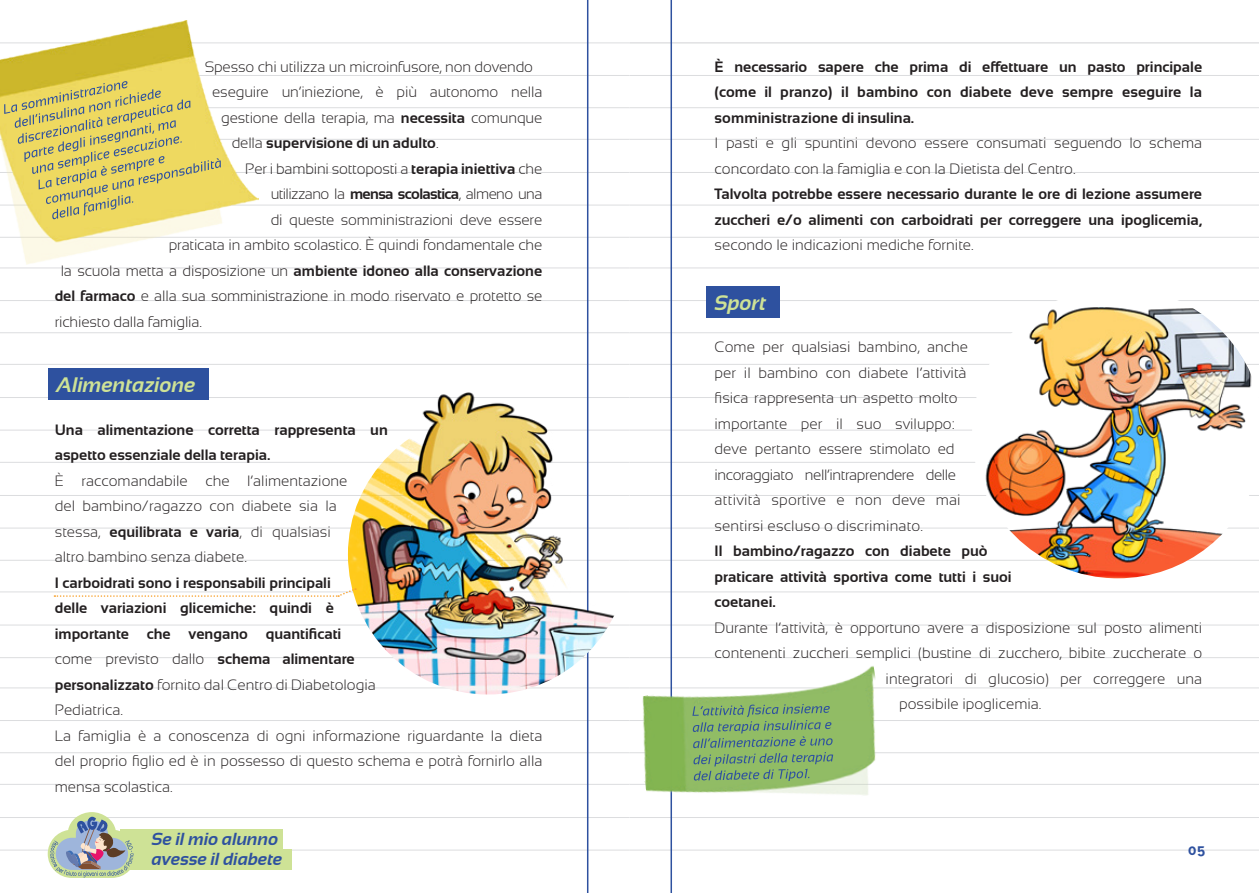
<style>
.page{position:relative;width:1259px;height:893px;background:#fff}
.page>*{position:absolute;margin:0;border:0;box-sizing:border-box;transform-origin:0 0}
.t1{font:italic 700 21px "Sansation";color:#cee296}
.t2{font:italic 700 17.4px/20.1px "Sansation";color:#2e519f}
.t3{font:300 15px/25.5px "Sansation";color:#231f20}
.t4{font:700 15px/25.5px "Sansation";color:#231f20}
.t5{font:300 15px "Sansation";letter-spacing:-.04em;color:#231f20}
.t6{font:700 13.5px "Oceania";color:#2e519f}
.s1{font-weight:700}
.s2{font-weight:300}
</style>
<div class="page">
<hr style="left:629px;top:43px;width:630px;height:1px;background:#d1d2d4">
<hr style="left:629px;top:268px;width:630px;height:1px;background:#dcdddf">
<hr style="left:629px;top:495px;width:630px;height:1px;background:#dcdddf">
<hr style="left:629px;top:687px;width:630px;height:1px;background:#dcdddf">
<hr style="left:629px;top:172px;width:630px;height:1px;background:#dcdddf">
<hr style="left:629px;top:397px;width:630px;height:1px;background:#dcdddf">
<hr style="left:629px;top:625px;width:630px;height:1px;background:#dcdddf">
<hr style="left:629px;top:817px;width:630px;height:1px;background:#dcdddf">
<hr style="left:629px;top:107px;width:630px;height:1px;background:#dcdddf">
<hr style="left:629px;top:332px;width:630px;height:1px;background:#dcdddf">
<hr style="left:629px;top:560px;width:630px;height:1px;background:#dcdddf">
<hr style="left:629px;top:752px;width:630px;height:1px;background:#dcdddf">
<hr style="left:629px;top:237px;width:630px;height:1px;background:#dcdddf">
<hr style="left:629px;top:462px;width:630px;height:1px;background:#dcdddf">
<hr style="left:629px;top:75px;width:630px;height:1px;background:#dcdddf">
<hr style="left:629px;top:300px;width:630px;height:1px;background:#dcdddf">
<hr style="left:629px;top:528px;width:630px;height:1px;background:#dcdddf">
<hr style="left:629px;top:720px;width:630px;height:1px;background:#dcdddf">
<hr style="left:629px;top:205px;width:630px;height:1px;background:#dcdddf">
<hr style="left:629px;top:430px;width:630px;height:1px;background:#dcdddf">
<hr style="left:629px;top:657px;width:630px;height:1px;background:#dcdddf">
<hr style="left:629px;top:850px;width:630px;height:1px;background:#dcdddf">
<hr style="left:629px;top:139px;width:630px;height:1px;background:#dcdddf">
<hr style="left:629px;top:364px;width:630px;height:1px;background:#dcdddf">
<hr style="left:629px;top:591px;width:630px;height:1px;background:#dcdddf">
<hr style="left:629px;top:784px;width:630px;height:1px;background:#dcdddf">
<hr style="left:670px;top:0;width:2px;height:893px;background:#2e519f">
<hr style="left:0;top:43px;width:629px;height:1px;background:#dcdddf">
<hr style="left:0;top:268px;width:629px;height:1px;background:#dcdddf">
<hr style="left:0;top:495px;width:629px;height:1px;background:#dcdddf">
<hr style="left:0;top:687px;width:629px;height:1px;background:#dcdddf">
<hr style="left:0;top:172px;width:629px;height:1px;background:#dcdddf">
<hr style="left:0;top:397px;width:629px;height:1px;background:#dcdddf">
<hr style="left:0;top:625px;width:629px;height:1px;background:#dcdddf">
<hr style="left:0;top:817px;width:629px;height:1px;background:#dcdddf">
<hr style="left:0;top:107px;width:629px;height:1px;background:#dcdddf">
<hr style="left:0;top:332px;width:629px;height:1px;background:#dcdddf">
<hr style="left:0;top:560px;width:629px;height:1px;background:#dcdddf">
<hr style="left:0;top:752px;width:629px;height:1px;background:#dcdddf">
<hr style="left:0;top:237px;width:629px;height:1px;background:#dcdddf">
<hr style="left:0;top:462px;width:629px;height:1px;background:#dcdddf">
<hr style="left:0;top:75px;width:629px;height:1px;background:#dcdddf">
<hr style="left:0;top:300px;width:629px;height:1px;background:#dcdddf">
<hr style="left:0;top:528px;width:629px;height:1px;background:#dcdddf">
<hr style="left:0;top:720px;width:629px;height:1px;background:#dcdddf">
<hr style="left:0;top:205px;width:629px;height:1px;background:#dcdddf">
<hr style="left:0;top:430px;width:629px;height:1px;background:#dcdddf">
<hr style="left:0;top:657px;width:629px;height:1px;background:#dcdddf">
<hr style="left:0;top:850px;width:629px;height:1px;background:#dcdddf">
<hr style="left:0;top:139px;width:629px;height:1px;background:#dcdddf">
<hr style="left:0;top:364px;width:629px;height:1px;background:#dcdddf">
<hr style="left:0;top:591px;width:629px;height:1px;background:#dcdddf">
<hr style="left:0;top:784px;width:629px;height:1px;background:#dcdddf">
<hr style="left:587px;top:0;width:1px;height:893px;background:#2e519f">
<div style="left:120px;top:829px;width:162px;height:20px;background:#cee296"></div>
<div style="left:114px;top:849px;width:178px;height:21px;background:#cee296"></div>
<svg style="left:48px;top:812px;width:86px;height:66px"></svg>
<div style="left:48px;top:369px;width:160px;height:31px;background:#2e519f"></div>
<div style="left:706px;top:286px;width:74px;height:31px;background:#2e519f"></div>
<img style="left:972px;top:300px;width:287px;height:278px">
<img style="left:348px;top:414px;width:280px;height:280px;border-radius:140px">
<img style="left:359px;top:380px;width:270px;height:139px">
<img style="left:631px;top:660px;width:262px;height:169px">
<svg style="left:692px;top:704px;width:141px;height:77px;background:#80aa6e"></svg>
<svg style="left:54px;top:588px;width:302px;height:9px"></svg>
<img style="left:0;top:20px;width:259px;height:244px">
<svg style="left:4px;top:81px;width:217px;height:139px;background:#d9cb6f"></svg>
<p class="t3" style="left:205px;top:54px;width:330px">Spesso chi utilizza un microinfusore, non dovendo</p>
<p class="t3" style="left:212px;top:79px;width:332px">eseguire un’iniezione, è più autonomo nella</p>
<p class="t3" style="left:221px;top:105px;width:323px">gestione della terapia, ma <span class="s1">necessita</span> comunque</p>
<p class="t4" style="left:232px;top:130px;width:208px"><span class="s2">della</span> supervisione di un adulto<span class="s2">.</span></p>
<p class="t3" style="left:245px;top:156px;width:299px">Per i bambini sottoposti a <span class="s1">terapia iniettiva</span> che</p>
<p class="t5" style="left:271px;top:185px;width:273px">utilizzano la <span class="s1">mensa scolastica</span>, almeno una</p>
<p class="t3" style="left:271px;top:207px;width:273px">di queste somministrazioni deve essere</p>
<p class="t3" style="left:169px;top:232px;width:375px">praticata in ambito scolastico. È quindi fondamentale che</p>
<p class="t4" style="left:61px;top:258px;width:483px"><span class="s2">la scuola metta a disposizione un</span> ambiente idoneo alla conservazione</p>
<p class="t3" style="left:55px;top:283px;width:489px"><span class="s1">del farmaco</span> e alla sua somministrazione in modo riservato e protetto se</p>
<p class="t3" style="left:55px;top:309px;width:149px">richiesto dalla famiglia.</p>
<p class="t1" style="left:56px;top:373px;width:141px">Alimentazione</p>
<p class="t4" style="left:55px;top:417px;width:334px">Una alimentazione corretta rappresenta un aspetto essenziale della terapia.</p>
<p class="t3" style="left:55px;top:468px;width:294px">È raccomandabile che l’alimentazione del bambino/ragazzo con diabete sia la stessa, <span class="s1">equilibrata e varia</span>, di qualsiasi altro bambino senza diabete.</p>
<p class="t4" style="left:55px;top:570px;width:322px">I carboidrati sono i responsabili principali<br>delle variazioni glicemiche: quindi è importante che vengano quantificati <span class="s2">come previsto dallo</span> schema alimentare personalizzato <span class="s2">fornito dal Centro di Diabetologia Pediatrica.</span></p>
<p class="t3" style="left:55px;top:723px;width:489px;text-align:justify">La famiglia è a conoscenza di ogni informazione riguardante la dieta del proprio figlio ed è in possesso di questo schema e potrà fornirlo alla mensa scolastica.</p>
<p class="t2" style="left:152px;top:829px;width:132px">Se il mio alunno avesse il diabete</p>
<p class="t4" style="left:714px;top:54px;width:489px;text-align:justify">È necessario sapere che prima di effettuare un pasto principale (come il pranzo) il bambino con diabete deve sempre eseguire la somministrazione di insulina.</p>
<p class="t3" style="left:714px;top:130px;width:489px">I pasti e gli spuntini devono essere consumati seguendo lo schema concordato con la famiglia e con la Dietista del Centro.</p>
<p class="t4" style="left:714px;top:181px;width:489px;text-align:justify">Talvolta potrebbe essere necessario durante le ore di lezione assumere zuccheri e/o alimenti con carboidrati per correggere una ipoglicemia, <span class="s2">secondo le indicazioni mediche fornite.</span></p>
<p class="t1" style="left:714px;top:290px;width:53px">Sport</p>
<p class="t3" style="left:714px;top:334px;width:255px">Come per qualsiasi bambino, anche per il bambino con diabete l’attività fisica rappresenta un aspetto molto importante per il suo sviluppo: deve pertanto essere stimolato ed incoraggiato nell’intraprendere delle attività sportive e non deve mai sentirsi escluso o discriminato.</p>
<p class="t4" style="left:714px;top:538px;width:298px">Il bambino/ragazzo con diabete può praticare attività sportiva come tutti i suoi coetanei.</p>
<p class="t3" style="left:714px;top:615px;width:489px">Durante l’attività, è opportuno avere a disposizione sul posto alimenti</p>
<p class="t3" style="left:714px;top:640px;width:489px">contenenti zuccheri semplici (bustine di zucchero, bibite zuccherate o</p>
<p class="t3" style="left:885px;top:666px;width:318px">integratori di glucosio) per correggere una</p>
<p class="t3" style="left:899px;top:691px;width:144px">possibile ipoglicemia.</p>
<p class="t6" style="left:1187px;top:842px;width:19px">05</p>
</div>
